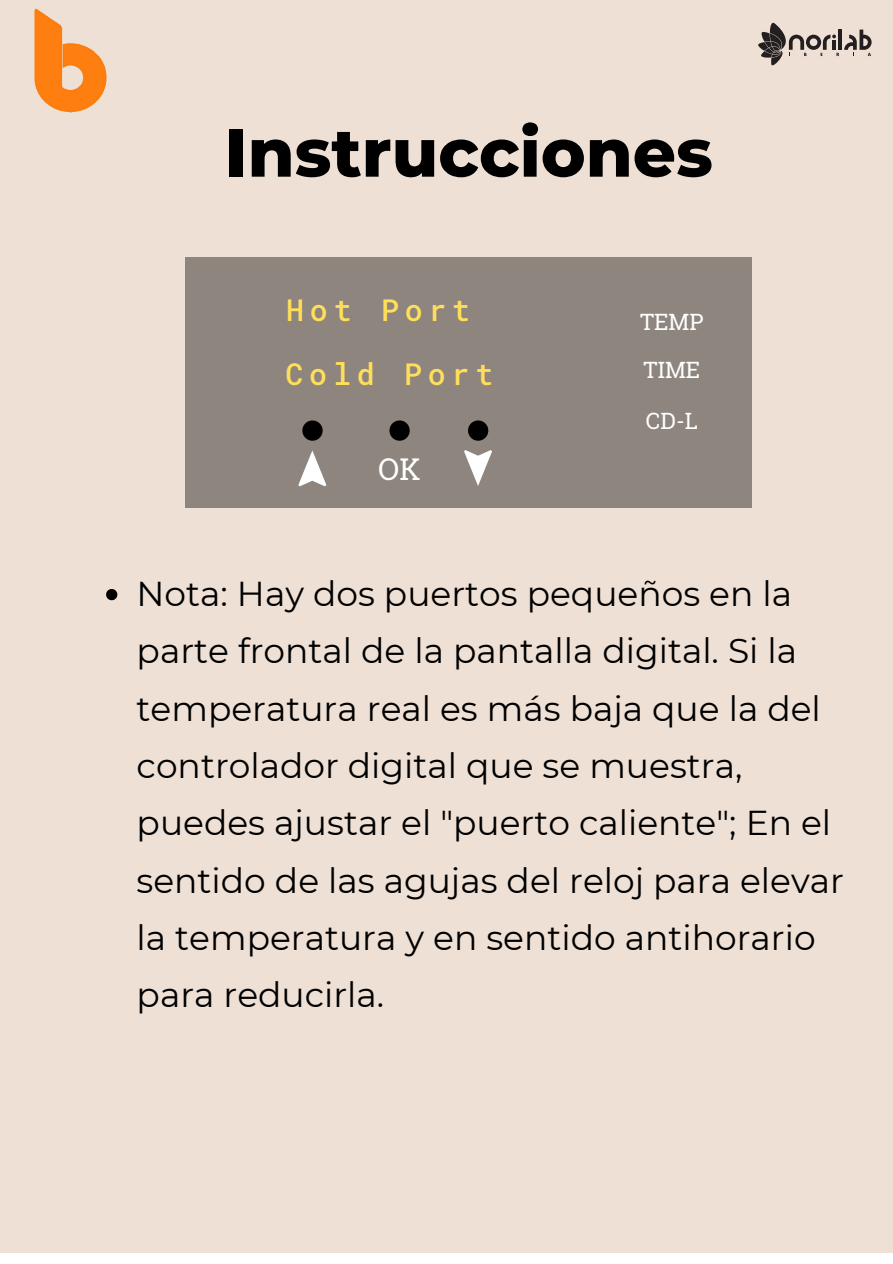
<style>
.page{position:relative;width:893px;height:1264px;background:#fff}
.page>*{position:absolute;margin:0;border:0;box-sizing:border-box;transform-origin:0 0}
.t1{font:800 67.5px "Montserrat";color:#000}
.t2{font:34.5px/57.3px "Montserrat";color:#000}
.t3{font:500 30px "Roboto Mono";letter-spacing:.19em;color:#ffde59}
.t4{font:30px "Roboto Slab";color:#fff}
.t5{font:22.5px/48.2px "Roboto Slab";color:#fff}
</style>
<div class="page">
<div style="left:0;top:0;width:892px;height:1252px;background:#eee0d5"></div>
<img style="left:34px;top:8px;width:73px;height:105px">
<svg style="left:106px;top:589px;width:11px;height:11px"></svg>
<div style="left:185px;top:257px;width:567px;height:250px;background:#8d857e"></div>
<svg style="left:464px;top:450px;width:28px;height:36px"></svg>
<svg style="left:302px;top:420px;width:20px;height:20px"></svg>
<svg style="left:389px;top:420px;width:20px;height:20px"></svg>
<svg style="left:468px;top:420px;width:20px;height:20px"></svg>
<svg style="left:298px;top:450px;width:28px;height:36px"></svg>
<svg style="left:758px;top:23px;width:113px;height:42px"></svg>
<h1 class="t1" style="left:225px;top:103px;width:489px">Instrucciones</h1>
<p class="t3" style="left:286px;top:289px;width:185px">Hot Port</p>
<p class="t3" style="left:285px;top:353px;width:209px">Cold Port</p>
<p class="t4" style="left:378px;top:448px;width:44px">OK</p>
<p class="t5" style="left:640px;top:297px;width:65px">TEMP<br>TIME</p>
<p class="t5" style="left:646px;top:397px;width:53px">CD-L</p>
<p class="t2" style="left:137px;top:563px;width:708px">Nota: Hay dos puertos pequeños en la parte frontal de la pantalla digital. Si la temperatura real es más baja que la del controlador digital que se muestra, puedes ajustar el "puerto caliente"; En el sentido de las agujas del reloj para elevar la temperatura y en sentido antihorario para reducirla.</p>
</div>
